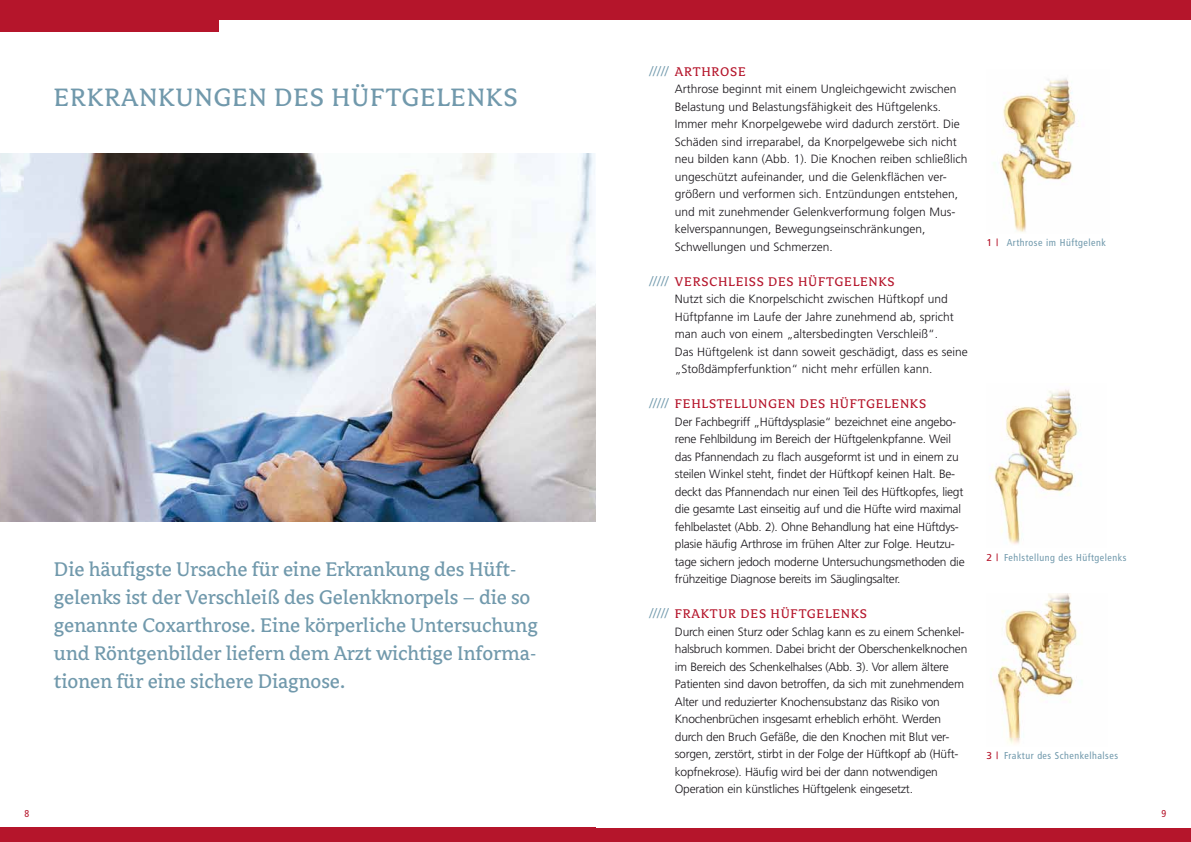
<style>
.page{position:relative;width:1191px;height:842px;background:#fff}
.page>*{position:absolute;margin:0;border:0;box-sizing:border-box;transform-origin:0 0}
.t1{font:28px "Avance";letter-spacing:.03em;color:#7199ac}
.t2{font:22px/28px "Avance";letter-spacing:-.01em;color:#7199ac}
.t3{font:14px "Avance";letter-spacing:.065em;color:#b5152b}
.t4{font:14px "Avance";letter-spacing:.24em;color:#b5152b}
.t5{font:300 12px/17.5px "Frutiger LT Std";letter-spacing:-.02em;color:#1a171c}
.t6{font:300 12px/17.5px "Frutiger LT Std";color:#1a171c}
.t7{font:condensed 10px "Frutiger LT Std";letter-spacing:.05em;color:#7199ac}
.t8{font:condensed 10px "Frutiger LT Std";color:#b5152b}
.s1{font-family:"Frutiger LT Std";font-weight:300;color:#7199ac}
.s2{font-family:"Frutiger";font-stretch:normal;color:#b5152b}
</style>
<div class="page">
<div style="left:0;top:828px;width:595px;height:14px;background:#b5152b"></div>
<div style="left:0;top:0;width:595px;height:20px;background:#b5152b"></div>
<div style="left:0;top:0;width:218px;height:31px;background:#b5152b"></div>
<div style="left:595px;top:0;width:596px;height:20px;background:#b5152b"></div>
<div style="left:595px;top:828px;width:596px;height:14px;background:#b5152b"></div>
<img style="left:994px;top:78px;width:83px;height:154px">
<img style="left:0;top:153px;width:595px;height:369px">
<img style="left:989px;top:389px;width:90px;height:155px">
<img style="left:992px;top:594px;width:86px;height:150px">
<h1 class="t1" style="left:54px;top:83px;width:465px">Erkrankungen des Hüftgelenks</h1>
<p class="t2" style="left:54px;top:556px;width:485px">Die häufigste Ursache für eine Erkrankung des Hüft&shy;gelenks ist der Verschleiß des Gelenkknorpels – die so genannte Coxarthrose. Eine körperliche Untersuchung und Röntgenbilder liefern dem Arzt wichtige Informa&shy;tionen für eine sichere Diagnose.</p>
<p class="t3" style="left:649px;top:64px;width:98px"><span class="s1">/////</span> Arthrose</p>
<p class="t6" style="left:675px;top:81px;width:294px">Arthrose beginnt mit einem Ungleichgewicht zwischen Belastung und Belastungsfähigkeit des Hüftgelenks.<br>Immer mehr Knorpelgewebe wird dadurch zerstört. Die Schäden sind irreparabel, da Knorpelgewebe sich nicht neu bilden kann (Abb. 1). Die Knochen reiben schließlich ungeschützt aufeinander, und die Gelenkflächen ver&shy;größern und verformen sich. Entzündungen entstehen, und mit zunehmender Gelenkverformung folgen Mus&shy;kelverspannungen, Bewegungseinschränkungen, Schwellungen und Schmerzen.</p>
<p class="t3" style="left:649px;top:274px;width:102px"><span class="s1">/////</span> VerschleiSS</p>
<p class="t3" style="left:768px;top:274px;width:128px">des Hüftgelenks</p>
<p class="t6" style="left:675px;top:291px;width:294px">Nutzt sich die Knorpelschicht zwischen Hüftkopf und Hüftpfanne im Laufe der Jahre zunehmend ab, spricht man auch von einem „altersbedingten Verschleiß“.<br>Das Hüftgelenk ist dann soweit geschädigt, dass es seine „Stoßdämpferfunktion“ nicht mehr erfüllen kann.</p>
<p class="t4" style="left:649px;top:397px;width:278px"><span class="s1">/////</span> Fehlstellungen des Hüftgelenks</p>
<p class="t5" style="left:675px;top:413px;width:291px">Der Fachbegriff „Hüftdysplasie“ bezeichnet eine angebo&shy;rene Fehlbildung im Bereich der Hüftgelenkpfanne. Weil das Pfannendach zu flach ausgeformt ist und in einem zu steilen Winkel steht, findet der Hüftkopf keinen Halt. Be&shy;deckt das Pfannendach nur einen Teil des Hüftkopfes, liegt die gesamte Last einseitig auf und die Hüfte wird maximal fehlbelastet (Abb. 2). Ohne Behandlung hat eine Hüftdys&shy;plasie häufig Arthrose im frühen Alter zur Folge. Heutzu&shy;tage sichern jedoch moderne Untersuchungsmethoden die frühzeitige Diagnose bereits im Säuglingsalter.</p>
<p class="t3" style="left:649px;top:607px;width:219px"><span class="s1">/////</span> Fraktur des Hüftgelenks</p>
<p class="t5" style="left:675px;top:623px;width:294px">Durch einen Sturz oder Schlag kann es zu einem Schenkel&shy;halsbruch kommen. Dabei bricht der Oberschenkelknochen im Bereich des Schenkelhalses (Abb. 3). Vor allem ältere Patienten sind davon betroffen, da sich mit zunehmendem Alter und reduzierter Knochensubstanz das Risiko von Knochenbrüchen insgesamt erheblich erhöht. Werden durch den Bruch Gefäße, die den Knochen mit Blut ver&shy;sorgen, zerstört, stirbt in der Folge der Hüftkopf ab (Hüft&shy;kopfnekrose). Häufig wird bei der dann notwendigen Operation ein künstliches Hüftgelenk eingesetzt.</p>
<p class="t7" style="left:986px;top:237px;width:121px"><span class="s2">1 |</span> Arthrose im Hüftgelenk</p>
<p class="t7" style="left:986px;top:551px;width:141px"><span class="s2">2 |</span> Fehlstellung des Hüftgelenks</p>
<p class="t7" style="left:986px;top:750px;width:133px"><span class="s2">3 |</span> Fraktur des Schenkelhalses</p>
<p class="t8" style="left:25px;top:808px;width:6px">8</p>
<p class="t8" style="left:1161px;top:808px;width:6px">9</p>
</div>
